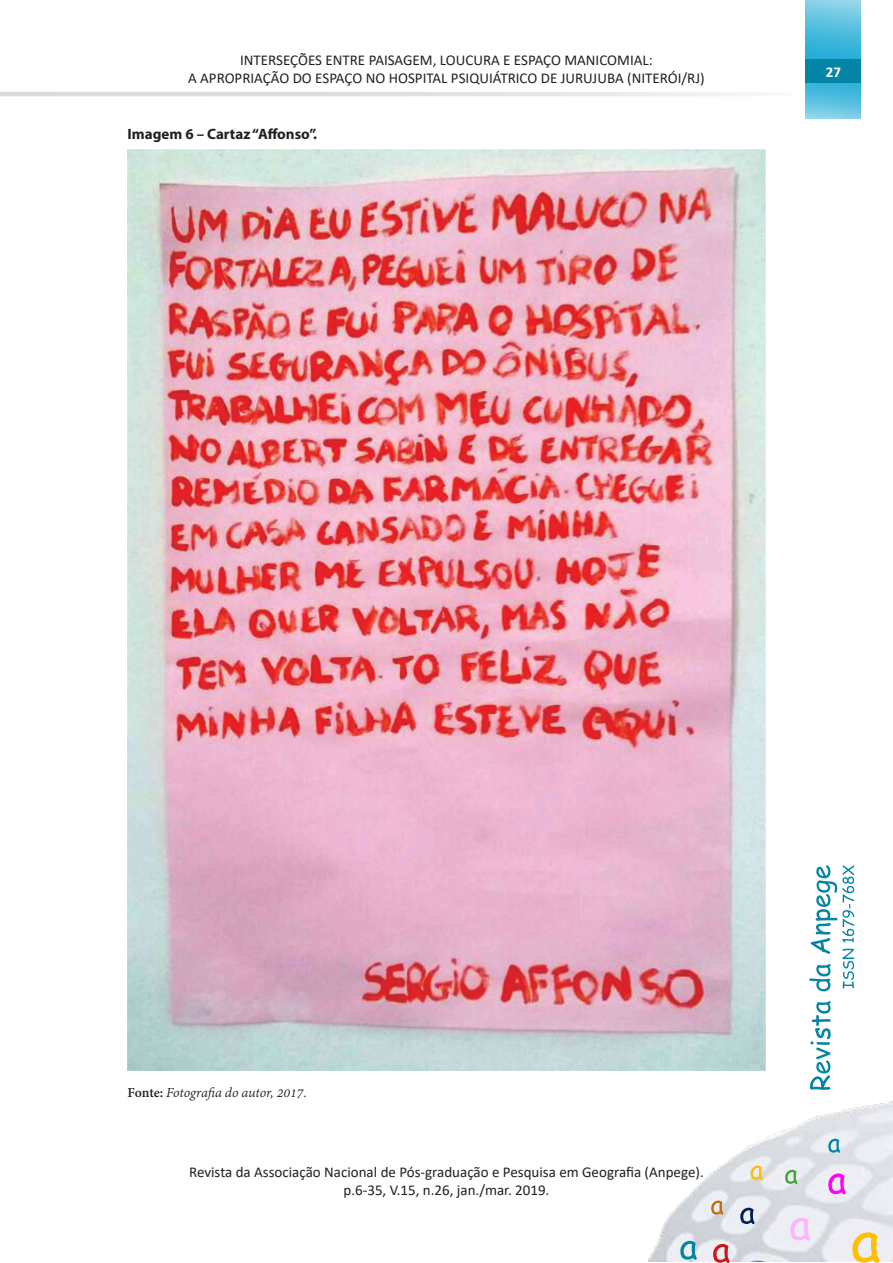
<style>
.page{position:relative;width:893px;height:1263px;background:#fff}
.page>*{position:absolute;margin:0;border:0;box-sizing:border-box;transform-origin:0 0}
.t1{font:15px/18px "Calibri";color:#231f20;text-align:center}
.t2{font:italic 15px "Adobe Devanagari";letter-spacing:-.01em;color:#231f20}
.t3{font:700 15px "Myriad Pro";color:#231f20}
.t4{font:700 15px "Calibri";color:#fff}
.s1{font-weight:700;font-style:normal}
</style>
<div class="page">
<svg style="left:809px;top:865px;width:45px;height:225px"></svg>
<img style="left:649px;top:1101px;width:244px;height:160px">
<svg style="left:750px;top:1166px;width:13px;height:14px"></svg>
<svg style="left:852px;top:1232px;width:27px;height:31px"></svg>
<svg style="left:680px;top:1241px;width:17px;height:19px"></svg>
<svg style="left:711px;top:1200px;width:12px;height:15px"></svg>
<svg style="left:828px;top:1139px;width:12px;height:14px"></svg>
<svg style="left:828px;top:1173px;width:18px;height:21px"></svg>
<svg style="left:713px;top:1244px;width:16px;height:19px"></svg>
<svg style="left:785px;top:1170px;width:12px;height:14px"></svg>
<svg style="left:740px;top:1208px;width:14px;height:16px"></svg>
<svg style="left:790px;top:1218px;width:20px;height:22px"></svg>
<svg style="left:806px;top:0;width:55px;height:119px;background:#57bfdf"></svg>
<div style="left:806px;top:59px;width:55px;height:24px;background:#0585a5"></div>
<svg style="left:0;top:92px;width:736px;height:4px;background:#e1e1e1"></svg>
<img style="left:128px;top:150px;width:637px;height:920px">
<p class="t1" style="left:188px;top:51px;width:518px">INTERSEÇÕES ENTRE PAISAGEM, LOUCURA E ESPAÇO MANICOMIAL:<br>A APROPRIAÇÃO DO ESPAÇO NO HOSPITAL PSIQUIÁTRICO DE JURUJUBA (NITERÓI/RJ)</p>
<p class="t3" style="left:128px;top:124px;width:191px">Imagem 6 – Cartaz “Affonso”.</p>
<p class="t4" style="left:826px;top:61px;width:17px">27</p>
<p class="t2" style="left:128px;top:1084px;width:181px"><span class="s1">Fonte:</span> Fotografia do autor, 2017.</p>
<p class="t1" style="left:189px;top:1163px;width:516px">Revista da Associação Nacional de Pós-graduação e Pesquisa em Geografia (Anpege). p.6-35, V.15, n.26, jan./mar. 2019.</p>
</div>
